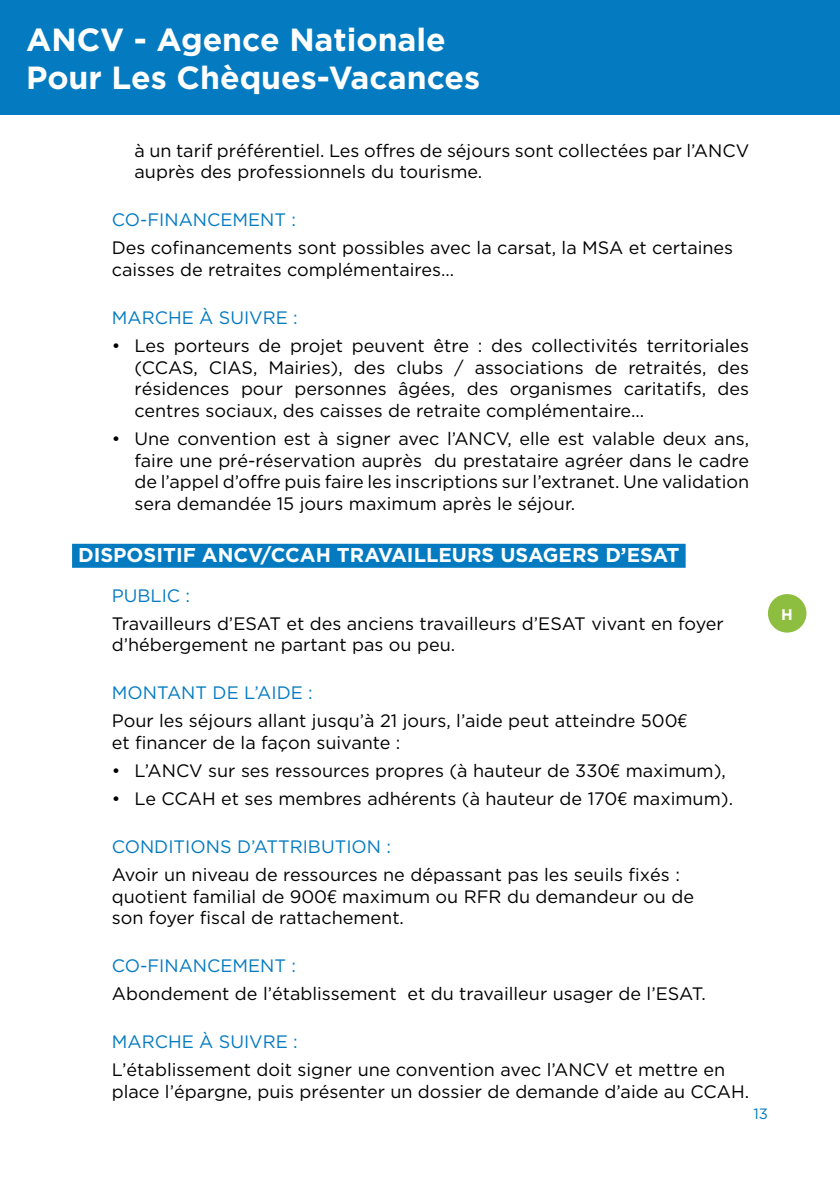
<style>
.page{position:relative;width:840px;height:1191px;background:#fff}
.page>*{position:absolute;margin:0;border:0;box-sizing:border-box;transform-origin:0 0}
.t1{font:700 32px/38.4px "Gotham";color:#fff}
.t2{font:700 20px "Gotham";color:#fff}
.t3{font:18px/21.6px "Gotham";color:#000}
.t4{font:18px "Gotham";color:#047bc1}
.t5{font:700 15.4px "Gotham";color:#fff}
.t6{font:15px "Gotham";color:#047bc1}
.s1{color:#047bc1}
.s2{font-family:"Avenir"}
</style>
<div class="page">
<div style="left:0;top:0;width:839px;height:114px;background:#047bc1"></div>
<div style="left:72px;top:544px;width:613px;height:24px;background:#047bc1"></div>
<div style="left:767px;top:594px;width:39px;height:38px;background:#8ebe3f;border-radius:50%"></div>
<h1 class="t1" style="left:26px;top:19px;width:455px">ANCV - Agence Nationale<br>Pour Les Chèques-Vacances</h1>
<p class="t3" style="left:134px;top:139px;width:615px">à un tarif préférentiel. Les offres de séjours sont collectées par l’ANCV auprès des professionnels du tourisme.</p>
<p class="t4" style="left:112px;top:210px;width:186px">CO-FINANCEMENT :</p>
<p class="t3" style="left:112px;top:237px;width:622px">Des cofinancements sont possibles avec la carsat, la MSA et certaines caisses de retraites complémentaires…</p>
<p class="t4" style="left:112px;top:308px;width:187px">MARCHE À SUIVRE :</p>
<p class="t3" style="left:134px;top:335px;width:615px;text-align:justify;text-indent:-23px">• Les porteurs de projet peuvent être : des collectivités territoriales (CCAS, CIAS, Mairies), des clubs / associations de retraités, des résidences pour personnes âgées, des organismes caritatifs, des centres sociaux, des caisses de retraite complémentaire...</p>
<p class="t3" style="left:134px;top:427px;width:615px;text-align:justify;text-indent:-23px">• Une convention est à signer avec l’ANCV, elle est valable deux ans, faire une pré-réservation auprès du prestataire agréer dans le cadre de l’appel d’offre puis faire les inscriptions sur l’extranet. Une validation sera demandée 15 jours maximum après le séjour.</p>
<p class="t2" style="left:78px;top:543px;width:602px">DISPOSITIF ANCV/CCAH TRAVAILLEURS USAGERS D’ESAT</p>
<p class="t4" style="left:112px;top:585px;width:80px">PUBLIC :</p>
<p class="t3" style="left:112px;top:612px;width:613px">Travailleurs d’ESAT et des anciens travailleurs d’ESAT vivant en foyer d’hébergement ne partant pas ou peu.</p>
<p class="t3" style="left:112px;top:679px;width:577px;line-height:28px"><span class="s1">MONTANT DE L’AIDE :<br></span>Pour les séjours allant jusqu’à 21 jours, l’aide peut atteindre 500<span class="s2">€</span></p>
<p class="t3" style="left:112px;top:731px;width:290px">et financer de la façon suivante :</p>
<p class="t3" style="left:112px;top:759px;width:615px">• L’ANCV sur ses ressources propres (à hauteur de 330<span class="s2">€</span> maximum),</p>
<p class="t3" style="left:112px;top:787px;width:622px">• Le CCAH et ses membres adhérents (à hauteur de 170<span class="s2">€</span> maximum).</p>
<p class="t4" style="left:112px;top:836px;width:281px">CONDITIONS D’ATTRIBUTION :</p>
<p class="t3" style="left:112px;top:863px;width:583px">Avoir un niveau de ressources ne dépassant pas les seuils fixés : quotient familial de 900<span class="s2">€</span> maximum ou RFR du demandeur ou de son foyer fiscal de rattachement.</p>
<p class="t4" style="left:112px;top:956px;width:186px">CO-FINANCEMENT :</p>
<p class="t3" style="left:112px;top:983px;width:595px">Abondement de l’établissement et du travailleur usager de l’ESAT.</p>
<p class="t4" style="left:112px;top:1032px;width:187px">MARCHE À SUIVRE :</p>
<p class="t3" style="left:112px;top:1059px;width:638px">L’établissement doit signer une convention avec l’ANCV et mettre en place l’épargne, puis présenter un dossier de demande d’aide au CCAH.</p>
<p class="t6" style="left:752px;top:1105px;width:16px">13</p>
<p class="t5" style="left:780px;top:605px;width:13px">H</p>
</div>
